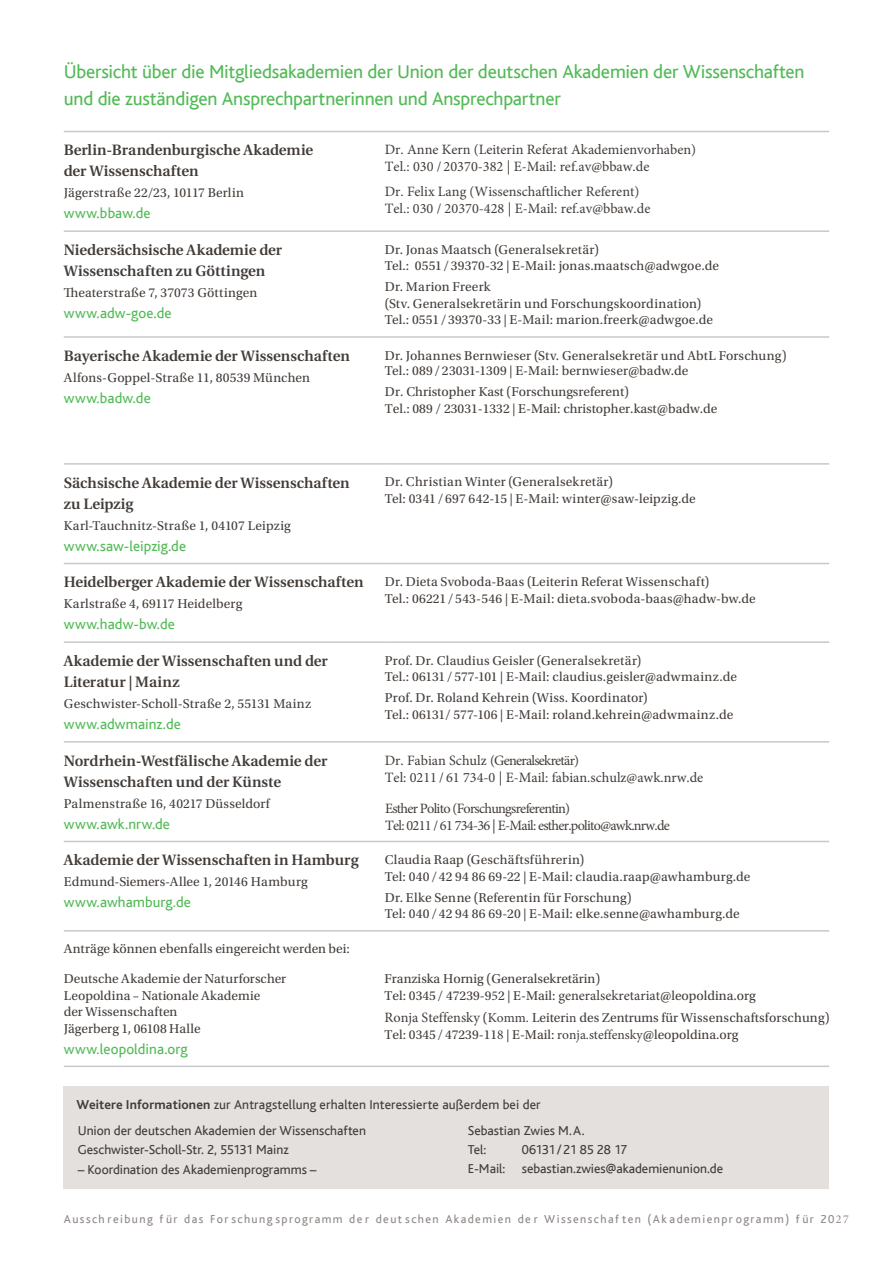
<style>
.page{position:relative;width:893px;height:1263px;background:#fff}
.page>*{position:absolute;margin:0;border:0;box-sizing:border-box;transform-origin:0 0}
.t1{font:19.5px/27px "Bliss";letter-spacing:-.01em;color:#52ba56}
.t2{font:600 15px/21px "Utopia";letter-spacing:-.005em;color:#423c38}
.t3{font:15px "Bliss";letter-spacing:.005em;color:#52ba56}
.t4{font:14.25px/17.1px "Minion Pro";color:#423c38}
.t5{font:14.25px/17.1px "Minion Pro";letter-spacing:-.05em;color:#433d39}
.t6{font:14.25px/17px "Minion Pro";color:#433d39}
.t7{font:13.5px/16.5px "Utopia Std";letter-spacing:.01em;color:#423c38}
.t8{font:13.5px/19.5px "Bliss";color:#423c38}
.t9{font:12px "Bliss";letter-spacing:.12em;color:#8e8784}
.s1{font-family:"Minion Pro"}
.s2{font-family:"Minion Pro";font-size:14.25px}
.s3{font-family:"Bliss Pro";font-weight:700}
</style>
<div class="page">
<div style="left:64px;top:1086px;width:765px;height:102px;background:#e3e0de"></div>
<hr style="left:64px;top:131px;width:321px;height:1px;background:#c7c8ca">
<hr style="left:385px;top:131px;width:444px;height:1px;background:#c7c8ca">
<hr style="left:64px;top:230px;width:321px;height:2px;background:#c7c8ca">
<hr style="left:385px;top:230px;width:444px;height:2px;background:#c7c8ca">
<hr style="left:64px;top:336px;width:321px;height:2px;background:#c7c8ca">
<hr style="left:385px;top:336px;width:444px;height:2px;background:#c7c8ca">
<hr style="left:64px;top:463px;width:321px;height:2px;background:#c7c8ca">
<hr style="left:385px;top:463px;width:444px;height:2px;background:#c7c8ca">
<hr style="left:64px;top:563px;width:321px;height:1px;background:#c7c8ca">
<hr style="left:385px;top:563px;width:444px;height:1px;background:#c7c8ca">
<hr style="left:64px;top:641px;width:321px;height:2px;background:#c7c8ca">
<hr style="left:385px;top:641px;width:444px;height:2px;background:#c7c8ca">
<hr style="left:64px;top:741px;width:321px;height:1px;background:#c7c8ca">
<hr style="left:385px;top:741px;width:444px;height:1px;background:#c7c8ca">
<hr style="left:64px;top:841px;width:321px;height:1px;background:#c7c8ca">
<hr style="left:385px;top:841px;width:444px;height:1px;background:#c7c8ca">
<hr style="left:64px;top:930px;width:321px;height:1px;background:#c7c8ca">
<hr style="left:385px;top:930px;width:444px;height:1px;background:#c7c8ca">
<hr style="left:64px;top:1065px;width:321px;height:2px;background:#c7c8ca">
<hr style="left:385px;top:1065px;width:444px;height:2px;background:#c7c8ca">
<h1 class="t1" style="left:64px;top:58px;width:742px">Übersicht über die Mitgliedsakademien der Union der deutschen Akademien der Wissenschaften und die zuständigen Ansprechpartnerinnen und Ansprechpartner</h1>
<p class="t2" style="left:64px;top:140px;width:251px">Berlin-Brandenburgische Akademie der Wissenschaften</p>
<p class="t7" style="left:64px;top:185px;width:182px">Jägerstraße 22/23, 10117 Berlin</p>
<p class="t3" style="left:64px;top:206px;width:88px">www.bbaw.de</p>
<p class="t2" style="left:64px;top:240px;width:220px">Niedersächsische Akademie der<br>Wissenschaften zu Göttingen</p>
<p class="t7" style="left:64px;top:285px;width:195px">Theaterstraße 7, 37073 Göttingen</p>
<p class="t3" style="left:64px;top:305px;width:109px">www.adw-goe.de</p>
<p class="t2" style="left:64px;top:345px;width:288px">Bayerische Akademie der Wissenschaften</p>
<p class="t7" style="left:64px;top:369px;width:248px">Alfons-Goppel-Straße 11, 80539 München</p>
<p class="t3" style="left:64px;top:390px;width:89px">www.badw.de</p>
<p class="t4" style="left:385px;top:141px;width:313px">Dr. Anne Kern (Leiterin Referat Akademienvorhaben)<br>Tel.: 030 / 20370-382 | E-Mail: ref.av@bbaw.de</p>
<p class="t6" style="left:385px;top:183px;width:267px">Dr. Felix Lang (Wissenschaftlicher Referent)<br>Tel.: 030 / 20370-428 | E-Mail: ref.av@bbaw.de</p>
<p class="t7" style="left:385px;top:241px;width:336px">Dr. Jonas Maatsch (Generalsekretär)<br>Tel.: 0551/ 39370-32 | E-Mail: jonas.maatsch@adwgoe.de</p>
<p class="t7" style="left:385px;top:279px;width:330px">Dr. Marion Freerk<br>(Stv. Generalsekretärin und Forschungskoordination)<br>Tel.: 0551 / 39370-33 | E-Mail: marion.freerk@adwgoe.de</p>
<p class="t7" style="left:385px;top:348px;width:403px;line-height:15.8px">Dr. Johannes Bernwieser (Stv. Generalsekretär und AbtL Forschung)<br>Tel.: 089 / 23031-1309 | E-Mail: bernwieser@badw.de</p>
<p class="t7" style="left:385px;top:384px;width:334px">Dr. Christopher Kast (Forschungsreferent)<br>Tel.: 089 / 23031-1332 | E-Mail: christopher.kast@badw.de</p>
<p class="t2" style="left:64px;top:472px;width:287px">Sächsische Akademie der Wissenschaften zu Leipzig</p>
<p class="t7" style="left:64px;top:517px;width:229px">Karl-Tauchnitz-Straße 1, 04107 Leipzig</p>
<p class="t3" style="left:64px;top:538px;width:124px">www.saw-leipzig.de</p>
<p class="t2" style="left:64px;top:572px;width:301px">Heidelberger Akademie der Wissenschaften</p>
<p class="t7" style="left:64px;top:596px;width:180px">Karlstraße 4, 69117 Heidelberg</p>
<p class="t3" style="left:64px;top:617px;width:113px">www.hadw-bw.de</p>
<p class="t2" style="left:64px;top:651px;width:266px">Akademie der Wissenschaften und der<br>Literatur | Mainz</p>
<p class="t7" style="left:64px;top:696px;width:249px">Geschwister-Scholl-Straße 2, 55131 Mainz</p>
<p class="t3" style="left:64px;top:716px;width:119px">www.adwmainz.de</p>
<p class="t2" style="left:64px;top:750px;width:265px">Nordrhein-Westfälische Akademie der<br>Wissenschaften und der Künste</p>
<p class="t7" style="left:64px;top:795px;width:208px">Palmenstraße 16, 40217 Düsseldorf</p>
<p class="t3" style="left:64px;top:816px;width:108px">www.awk.nrw.de</p>
<p class="t2" style="left:64px;top:850px;width:296px">Akademie der Wissenschaften in Hamburg</p>
<p class="t7" style="left:64px;top:874px;width:246px">Edmund-Siemers-Allee 1, 20146 Hamburg</p>
<p class="t3" style="left:64px;top:894px;width:129px">www.awhamburg.de</p>
<p class="t7" style="left:64px;top:934px;width:288px;line-height:29.7px">Anträge können ebenfalls eingereicht werden bei:<br>Deutsche Akademie der Naturforscher</p>
<p class="t7" style="left:64px;top:987px;width:198px">Leopoldina – Nationale Akademie der Wissenschaften<br>Jägerberg 1, 06108 Halle</p>
<p class="t3" style="left:64px;top:1041px;width:125px">www.leopoldina.org</p>
<p class="t7" style="left:385px;top:474px;width:312px">Dr. Christian Winter (Generalsekretär)<br>Tel: 0341/ 697 642-15 | E-Mail: winter@saw-leipzig.de</p>
<p class="t7" style="left:385px;top:574px;width:373px">Dr. Dieta Svoboda-Baas (Leiterin Referat Wissenschaft)<br>Tel.: 06221 / 543-546 | E-Mail: dieta.svoboda-baas@hadw-bw.de</p>
<p class="t7" style="left:385px;top:652px;width:354px">Prof. Dr. Claudius Geisler (Generalsekretär)<br>Tel.: 06131/ 577-101 | E-Mail: claudius.geisler@adwmainz.de</p>
<p class="t7" style="left:385px;top:690px;width:350px">Prof. Dr. Roland Kehrein (Wiss. Koordinator)<br>Tel.: 06131/ 577-106 | E-Mail: roland.kehrein@adwmainz.de</p>
<p class="t4" style="left:385px;top:751px;width:320px">Dr. Fabian Schulz (Generalsekretär)<br>Tel: 0211 / 61 734-0 | E-Mail: fabian.schulz@awk.nrw.de</p>
<p class="t5" style="left:385px;top:800px;width:286px">Esther Polito (Forschungsreferentin)<br>Tel: 0211 / 61 734-36 | E-Mail: esther.polito@awk.nrw.de</p>
<p class="t7" style="left:385px;top:852px;width:367px">Claudia Raap (Geschäftsführerin)<br>Tel: 040/42 94 86 69-22 | E-Mail: claudia.raap@awhamburg.de</p>
<p class="t7" style="left:385px;top:889px;width:356px">Dr. Elke Senne (Referentin für Forschung)<br>Tel: 040 /42 94 86 69-20 | E-Mail: elke.senne@awhamburg.de</p>
<p class="t7" style="left:385px;top:970px;width:373px">Franziska Hornig (Generalsekretärin)<br>Tel: 0345 / 47239-9<span class="s1">5</span>2 | E-Mail: <span class="s2">generalsekretariat</span>@leopoldina.org</p>
<p class="t7" style="left:385px;top:1009px;width:447px"><span class="s2">Ronja Steffensky</span> (<span class="s1">Komm.</span> Leiter<span class="s1">in</span> des Zentrums für Wissenschaftsforschung)<br>Tel: 0345 / 47239-11<span class="s1">8</span> | E-Mail: <span class="s1">ronja.steffensky</span>@leopoldina.org</p>
<p class="t8" style="left:77px;top:1092px;width:466px;line-height:25.5px"><span class="s3">Weitere Informationen</span> zur Antragstellung erhalten Interessierte außerdem bei der<br>Union der deutschen Akademien der Wissenschaften</p>
<p class="t8" style="left:78px;top:1140px;width:213px">Geschwister-Scholl-Str. 2, 55131 Mainz</p>
<p class="t8" style="left:78px;top:1159px;width:240px">– Koordination des Akademienprogramms –</p>
<p class="t8" style="left:468px;top:1120px;width:118px">Sebastian Zwies M.A.<br>Tel:</p>
<p class="t8" style="left:468px;top:1140px;width:257px;text-indent:54px">06131/21 85 28 17<br>E-Mail: sebastian.zwies@akademienunion.de</p>
<p class="t9" style="left:64px;top:1212px;width:786px">Aussch reibung f ür das For schung sprogramm de r deut schen Akademien de r Wissenschaf ten (Ak ademienpr ogramm) f ür 20<span class="s1">27</span></p>
</div>
